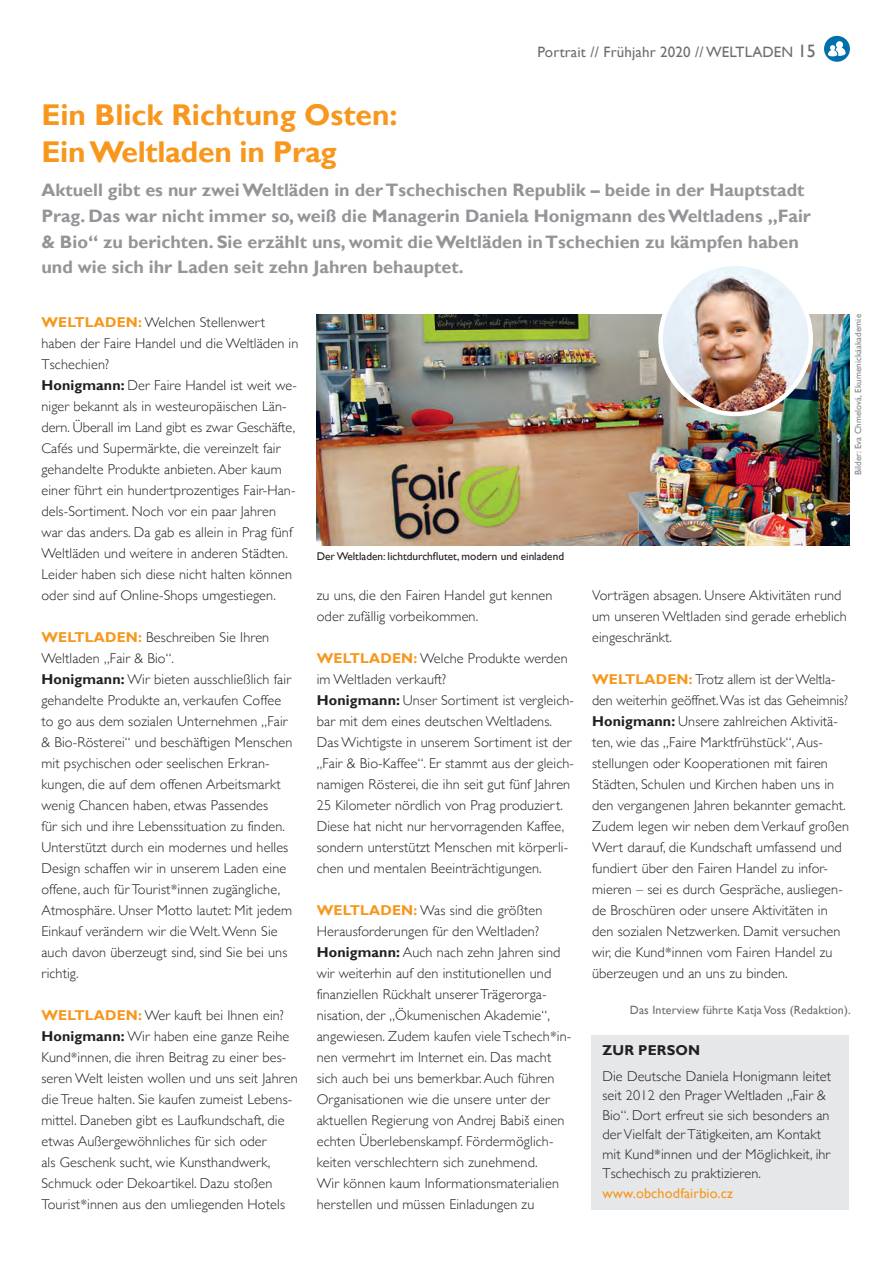
<style>
.page{position:relative;width:893px;height:1262px;background:#fff}
.page>*{position:absolute;margin:0;border:0;box-sizing:border-box;transform-origin:0 0}
.t1{font:700 30px "Gill Sans";color:#f7971d}
.t2{font:700 18px/25.5px "Gill Sans";color:#939598}
.t3{font:15px "Gill Sans";letter-spacing:.01em;color:#6c6d70}
.t4{font:300 14.25px/21px "Gill Sans";letter-spacing:.01em;color:#231f20}
.t5{font:14.25px "Gill Sans";letter-spacing:.01em;color:#f7971d}
.t6{font:700 14.25px "Gill Sans";letter-spacing:.01em;color:#231f20}
.t7{font:12px "Gill Sans";letter-spacing:.01em;color:#6c6d70}
.t8{font:11.25px "Gill Sans";color:#231f20}
.t9{font:9px "Gill Sans";letter-spacing:.01em;color:#808285}
.s1{font-size:18px}
.s2{font-weight:700;color:#f7971d}
.s3{font-weight:700}
</style>
<div class="page">
<div style="left:591px;top:1035px;width:257px;height:174px;background:#e6e7e9"></div>
<div style="left:824px;top:36px;width:26px;height:26px;background:#006fab;border-radius:50%"></div>
<svg style="left:828px;top:41px;width:17px;height:15px"></svg>
<img style="left:317px;top:314px;width:532px;height:231px">
<img style="left:661px;top:264px;width:150px;height:150px;border-radius:75px">
<div style="left:658px;top:261px;width:155px;height:155px;border:4px solid #fff;border-radius:50%"></div>
<h1 class="t1" style="left:41px;top:96px;width:358px">Ein Blick Richtung Osten:</h1>
<h1 class="t1" style="left:41px;top:134px;width:297px">Ein Weltladen in Prag</h1>
<p class="t3" style="left:537px;top:43px;width:280px">Portrait // Frühjahr 2020 // WELTLADEN <span class="s1">15</span></p>
<p class="t2" style="left:41px;top:178px;width:771px">Aktuell gibt es nur zwei Weltläden in der Tschechischen Republik – beide in der Hauptstadt Prag. Das war nicht immer so, weiß die Managerin Daniela Honigmann des Weltladens „Fair &amp; Bio“ zu berichten. Sie erzählt uns, womit die Weltläden in Tschechien zu kämpfen haben und wie sich ihr Laden seit zehn Jahren behauptet.</p>
<p class="t4" style="left:41px;top:311px;width:258px"><span class="s2">WELTLADEN:</span> Welchen Stellenwert haben der Faire Handel und die Weltläden in Tschechien?<br><span class="s3">Honigmann:</span> Der Faire Handel ist weit we&shy;niger bekannt als in westeuropäischen Län&shy;dern. Überall im Land gibt es zwar Geschäfte, Cafés und Supermärkte, die vereinzelt fair gehandelte Produkte anbieten. Aber kaum einer führt ein hundertprozentiges Fair-Han&shy;dels-Sortiment. Noch vor ein paar Jahren war das anders. Da gab es allein in Prag fünf Weltläden und weitere in anderen Städten.<br>Leider haben sich diese nicht halten können oder sind auf Online-Shops umgestiegen.</p>
<p class="t4" style="left:41px;top:626px;width:253px"><span class="s2">WELTLADEN:</span> Beschreiben Sie Ihren Weltladen „Fair &amp; Bio“.<br><span class="s3">Honigmann:</span> Wir bieten ausschließlich fair gehandelte Produkte an, verkaufen Coffee to go aus dem sozialen Unternehmen „Fair &amp; Bio-Rösterei“ und beschäftigen Menschen mit psychischen oder seelischen Erkran&shy;kungen, die auf dem offenen Arbeitsmarkt wenig Chancen haben, etwas Passendes<br>für sich und ihre Lebenssituation zu finden.<br>Unterstützt durch ein modernes und helles Design schaffen wir in unserem Laden eine offene, auch für Tourist*innen zugängliche, Atmosphäre. Unser Motto lautet: Mit jedem Einkauf verändern wir die Welt. Wenn Sie auch davon überzeugt sind, sind Sie bei uns richtig.</p>
<p class="t4" style="left:41px;top:1004px;width:258px"><span class="s2">WELTLADEN:</span> Wer kauft bei Ihnen ein?<br><span class="s3">Honigmann:</span> Wir haben eine ganze Reihe Kund*innen, die ihren Beitrag zu einer bes&shy;seren Welt leisten wollen und uns seit Jahren die Treue halten. Sie kaufen zumeist Lebens&shy;mittel. Daneben gibt es Laufkundschaft, die etwas Außergewöhnliches für sich oder<br>als Geschenk sucht, wie Kunsthandwerk, Schmuck oder Dekoartikel. Dazu stoßen Tourist*innen aus den umliegenden Hotels</p>
<p class="t9" style="left:853px;top:475px;width:163px;rotate:-90deg">Bilder: Eva Chmelová, Ekumenickáakademie</p>
<p class="t8" style="left:317px;top:550px;width:249px">Der Weltladen: lichtdurchflutet, modern und einladend</p>
<p class="t4" style="left:317px;top:584px;width:237px">zu uns, die den Fairen Handel gut kennen oder zufällig vorbeikommen.</p>
<p class="t4" style="left:317px;top:647px;width:259px"><span class="s2">WELTLADEN:</span> Welche Produkte werden im Weltladen verkauft?<br><span class="s3">Honigmann:</span> Unser Sortiment ist vergleich&shy;bar mit dem eines deutschen Weltladens.<br>Das Wichtigste in unserem Sortiment ist der „Fair &amp; Bio-Kaffee“. Er stammt aus der gleich&shy;namigen Rösterei, die ihn seit gut fünf Jahren 25 Kilometer nördlich von Prag produziert.<br>Diese hat nicht nur hervorragenden Kaffee, sondern unterstützt Menschen mit körperli&shy;chen und mentalen Beeinträchtigungen.</p>
<p class="t4" style="left:317px;top:899px;width:256px"><span class="s2">WELTLADEN:</span> Was sind die größten Herausforderungen für den Weltladen?<br><span class="s3">Honigmann:</span> Auch nach zehn Jahren sind wir weiterhin auf den institutionellen und finanziellen Rückhalt unserer Trägerorga&shy;nisation, der „Ökumenischen Akademie“, angewiesen. Zudem kaufen viele Tschech*in&shy;nen vermehrt im Internet ein. Das macht sich auch bei uns bemerkbar. Auch führen Organisationen wie die unsere unter der aktuellen Regierung von Andrej Babiš einen echten Überlebenskampf. Fördermöglich&shy;keiten verschlechtern sich zunehmend.<br>Wir können kaum Informationsmaterialien herstellen und müssen Einladungen zu</p>
<p class="t4" style="left:592px;top:584px;width:256px">Vorträgen absagen. Unsere Aktivitäten rund um unseren Weltladen sind gerade erheblich eingeschränkt.</p>
<p class="t4" style="left:592px;top:668px;width:258px"><span class="s2">WELTLADEN:</span> Trotz allem ist der Weltla&shy;den weiterhin geöffnet. Was ist das Geheimnis?<br><span class="s3">Honigmann:</span> Unsere zahlreichen Aktivitä&shy;ten, wie das „Faire Marktfrühstück“, Aus&shy;stellungen oder Kooperationen mit fairen Städten, Schulen und Kirchen haben uns in den vergangenen Jahren bekannter gemacht.<br>Zudem legen wir neben dem Verkauf großen Wert darauf, die Kundschaft umfassend und fundiert über den Fairen Handel zu infor&shy;mieren – sei es durch Gespräche, ausliegen&shy;de Broschüren oder unsere Aktivitäten in den sozialen Netzwerken. Damit versuchen wir, die Kund*innen vom Fairen Handel zu überzeugen und an uns zu binden.</p>
<p class="t7" style="left:630px;top:1002px;width:222px">Das Interview führte Katja Voss (Redaktion).</p>
<p class="t6" style="left:602px;top:1042px;width:99px">ZUR PERSON</p>
<p class="t4" style="left:602px;top:1066px;width:230px;line-height:19.5px">Die Deutsche Daniela Honigmann leitet seit 2012 den Prager Weltladen „Fair &amp; Bio“. Dort erfreut sie sich besonders an der Vielfalt der Tätigkeiten, am Kontakt mit Kund*innen und der Möglichkeit, ihr Tschechisch zu praktizieren.</p>
<p class="t5" style="left:602px;top:1185px;width:132px">www.obchodfairbio.cz</p>
</div>
